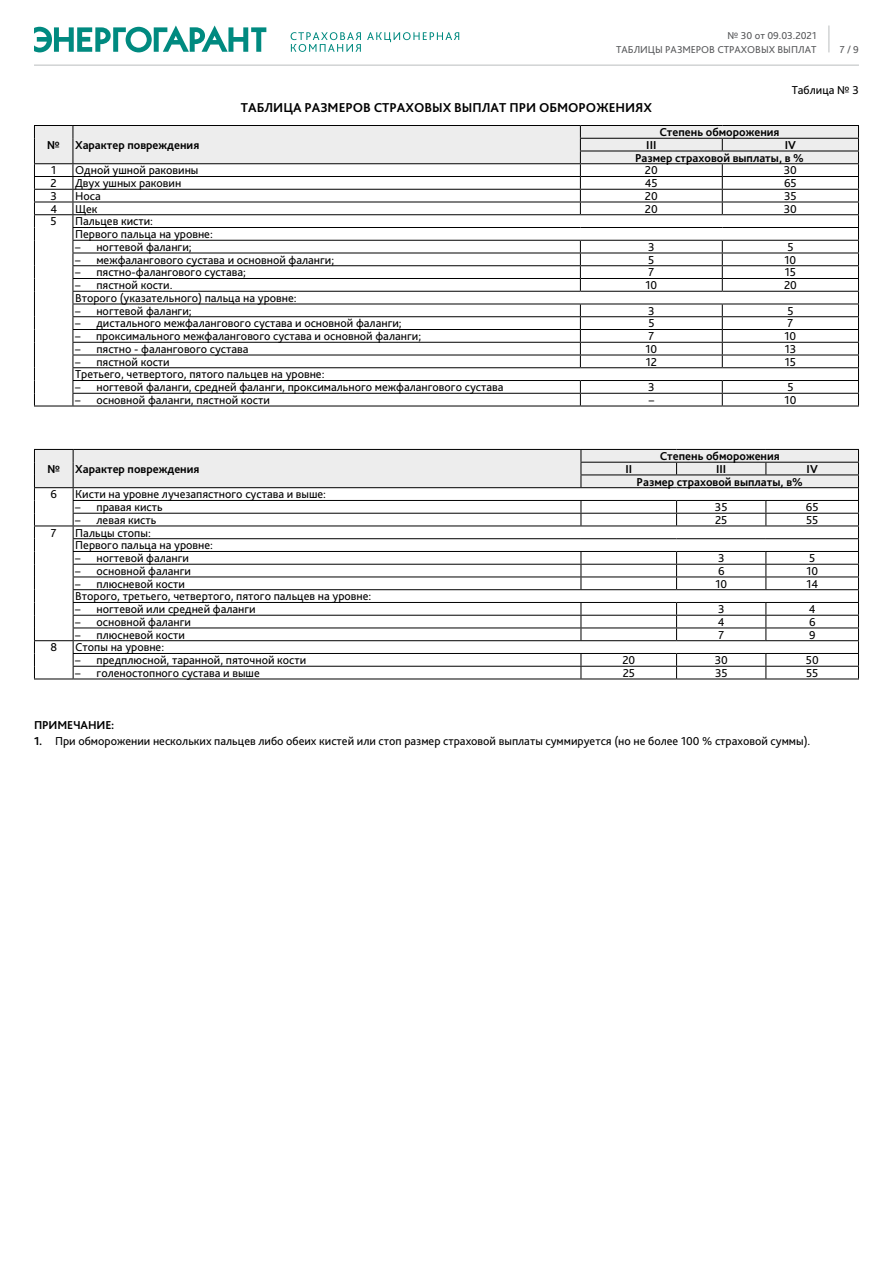
<style>
.page{position:relative;width:893px;height:1263px;background:#fff}
.page>*{position:absolute;margin:0;border:0;box-sizing:border-box;transform-origin:0 0}
.t1{font:700 13.5px "Bliss Pro";color:#000}
.t2{font:12px/12.8px "Bliss Pro";color:#000}
.t3{font:700 12px/12.8px "Bliss Pro";color:#000}
.t4{font:10.5px/13.4px "Bliss Pro";color:#58595b;text-align:right}
.s1{font-weight:700}
</style>
<div class="page">
<svg style="left:34px;top:26px;width:232px;height:26px"></svg>
<svg style="left:367px;top:32px;width:92px;height:10px"></svg>
<svg style="left:291px;top:32px;width:70px;height:20px"></svg>
<hr style="left:34px;top:64px;width:825px;height:2px;background:#d1d3d4">
<hr style="left:828px;top:26px;width:2px;height:26px;background:#d1d3d4">
<svg style="left:34px;top:125px;width:825px;height:281px"></svg>
<hr style="left:34px;top:406px;width:39px;height:1px;background:#000">
<hr style="left:73px;top:406px;width:507px;height:1px;background:#000">
<hr style="left:580px;top:406px;width:142px;height:1px;background:#000">
<hr style="left:722px;top:406px;width:137px;height:1px;background:#000">
<hr style="left:34px;top:678px;width:39px;height:1px;background:#000">
<hr style="left:73px;top:678px;width:508px;height:1px;background:#000">
<hr style="left:581px;top:678px;width:96px;height:1px;background:#000">
<hr style="left:677px;top:678px;width:89px;height:1px;background:#000">
<hr style="left:766px;top:678px;width:93px;height:1px;background:#000">
<svg style="left:34px;top:449px;width:825px;height:229px"></svg>
<p class="t4" style="left:616px;top:29px;width:202px">№ 30 от 09.03.2021<br>ТАБЛИЦЫ РАЗМЕРОВ СТРАХОВЫХ ВЫПЛАТ</p>
<p class="t4" style="left:840px;top:42px;width:21px">7 / 9</p>
<p class="t1" style="left:241px;top:99px;width:413px">ТАБЛИЦА РАЗМЕРОВ СТРАХОВЫХ ВЫПЛАТ ПРИ ОБМОРОЖЕНИЯХ</p>
<p class="t2" style="left:792px;top:83px;width:69px">Таблица № 3</p>
<p class="t3" style="left:659px;top:125px;width:122px">Степень обморожения</p>
<p class="t3" style="left:47px;top:138px;width:153px">№ Характер повреждения</p>
<p class="t3" style="left:635px;top:138px;width:170px;text-indent:150px">IV<br>Размер страховой выплаты, в %</p>
<p class="t3" style="left:646px;top:138px;width:12px">III</p>
<p class="t2" style="left:51px;top:164px;width:7px">1</p>
<p class="t2" style="left:75px;top:164px;width:125px">Одной ушной раковины</p>
<p class="t2" style="left:645px;top:164px;width:14px">20</p>
<p class="t2" style="left:784px;top:164px;width:15px">30</p>
<p class="t2" style="left:51px;top:176px;width:8px">2</p>
<p class="t2" style="left:75px;top:176px;width:108px">Двух ушных раковин</p>
<p class="t2" style="left:645px;top:176px;width:14px">45</p>
<p class="t2" style="left:784px;top:176px;width:14px">65</p>
<p class="t2" style="left:51px;top:189px;width:8px">3</p>
<p class="t2" style="left:75px;top:189px;width:27px">Носа</p>
<p class="t2" style="left:645px;top:189px;width:14px">20</p>
<p class="t2" style="left:784px;top:189px;width:14px">35</p>
<p class="t2" style="left:50px;top:202px;width:8px">4</p>
<p class="t2" style="left:75px;top:202px;width:24px">Щек</p>
<p class="t2" style="left:645px;top:202px;width:14px">20</p>
<p class="t2" style="left:784px;top:202px;width:15px">30</p>
<p class="t2" style="left:51px;top:215px;width:8px">5</p>
<p class="t2" style="left:75px;top:215px;width:139px">Пальцев кисти:<br>Первого пальца на уровне:</p>
<p class="t2" style="left:75px;top:240px;width:118px">– ногтевой фаланги;</p>
<p class="t2" style="left:648px;top:240px;width:8px">3</p>
<p class="t2" style="left:787px;top:240px;width:8px">5</p>
<p class="t2" style="left:75px;top:253px;width:261px">– межфалангового сустава и основной фаланги;</p>
<p class="t2" style="left:648px;top:253px;width:8px">5</p>
<p class="t2" style="left:785px;top:253px;width:13px">10</p>
<p class="t2" style="left:75px;top:266px;width:172px">– пястно-фалангового сустава;</p>
<p class="t2" style="left:648px;top:266px;width:7px">7</p>
<p class="t2" style="left:785px;top:266px;width:13px">15</p>
<p class="t2" style="left:75px;top:278px;width:99px">– пястной кости.</p>
<p class="t2" style="left:645px;top:278px;width:13px">10</p>
<p class="t2" style="left:784px;top:278px;width:14px">20</p>
<p class="t2" style="left:75px;top:291px;width:223px">Второго (указательного) пальца на уровне:</p>
<p class="t2" style="left:75px;top:304px;width:118px">– ногтевой фаланги;</p>
<p class="t2" style="left:648px;top:304px;width:8px">3</p>
<p class="t2" style="left:787px;top:304px;width:8px">5</p>
<p class="t2" style="left:75px;top:317px;width:328px">– дистального межфалангового сустава и основной фаланги;</p>
<p class="t2" style="left:648px;top:317px;width:8px">5</p>
<p class="t2" style="left:788px;top:317px;width:7px">7</p>
<p class="t2" style="left:75px;top:329px;width:348px">– проксимального межфалангового сустава и основной фаланги;</p>
<p class="t2" style="left:648px;top:329px;width:7px">7</p>
<p class="t2" style="left:785px;top:329px;width:13px">10</p>
<p class="t2" style="left:75px;top:342px;width:175px">– пястно - фалангового сустава</p>
<p class="t2" style="left:645px;top:342px;width:13px">10</p>
<p class="t2" style="left:785px;top:342px;width:13px">13</p>
<p class="t2" style="left:75px;top:355px;width:96px">– пястной кости</p>
<p class="t2" style="left:646px;top:355px;width:13px">12</p>
<p class="t2" style="left:785px;top:355px;width:13px">15</p>
<p class="t2" style="left:75px;top:368px;width:251px">Третьего, четвертого, пятого пальцев на уровне:</p>
<p class="t2" style="left:75px;top:380px;width:430px">– ногтевой фаланги, средней фаланги, проксимального межфалангового сустава</p>
<p class="t2" style="left:648px;top:380px;width:8px">3</p>
<p class="t2" style="left:787px;top:380px;width:8px">5</p>
<p class="t2" style="left:75px;top:393px;width:196px">– основной фаланги, пястной кости</p>
<p class="t2" style="left:649px;top:393px;width:7px">–</p>
<p class="t2" style="left:785px;top:393px;width:13px">10</p>
<p class="t3" style="left:660px;top:449px;width:122px">Степень обморожения</p>
<p class="t3" style="left:47px;top:462px;width:14px">№</p>
<p class="t3" style="left:75px;top:462px;width:126px">Характер повреждения</p>
<p class="t3" style="left:625px;top:462px;width:8px">II</p>
<p class="t3" style="left:716px;top:462px;width:12px">III</p>
<p class="t3" style="left:807px;top:462px;width:13px">IV</p>
<p class="t3" style="left:637px;top:475px;width:168px">Размер страховой выплаты, в%</p>
<p class="t2" style="left:51px;top:488px;width:8px">6</p>
<p class="t2" style="left:75px;top:488px;width:252px">Кисти на уровне лучезапястного сустава и выше:</p>
<p class="t2" style="left:75px;top:500px;width:89px">– правая кисть</p>
<p class="t2" style="left:715px;top:500px;width:14px">35</p>
<p class="t2" style="left:806px;top:500px;width:14px">65</p>
<p class="t2" style="left:75px;top:513px;width:83px">– левая кисть</p>
<p class="t2" style="left:715px;top:513px;width:14px">25</p>
<p class="t2" style="left:806px;top:513px;width:14px">55</p>
<p class="t2" style="left:51px;top:526px;width:7px">7</p>
<p class="t2" style="left:75px;top:526px;width:139px">Пальцы стопы:<br>Первого пальца на уровне:</p>
<p class="t2" style="left:75px;top:551px;width:115px">– ногтевой фаланги</p>
<p class="t2" style="left:718px;top:551px;width:8px">3</p>
<p class="t2" style="left:809px;top:551px;width:8px">5</p>
<p class="t2" style="left:75px;top:564px;width:117px">– основной фаланги</p>
<p class="t2" style="left:718px;top:564px;width:8px">6</p>
<p class="t2" style="left:806px;top:564px;width:13px">10</p>
<p class="t2" style="left:75px;top:577px;width:111px">– плюсневой кости</p>
<p class="t2" style="left:715px;top:577px;width:13px">10</p>
<p class="t2" style="left:806px;top:577px;width:13px">14</p>
<p class="t2" style="left:75px;top:590px;width:298px">Второго, третьего, четвертого, пятого пальцев на уровне:</p>
<p class="t2" style="left:75px;top:602px;width:182px">– ногтевой или средней фаланги</p>
<p class="t2" style="left:718px;top:602px;width:8px">3</p>
<p class="t2" style="left:809px;top:602px;width:8px">4</p>
<p class="t2" style="left:75px;top:615px;width:117px">– основной фаланги</p>
<p class="t2" style="left:718px;top:615px;width:8px">4</p>
<p class="t2" style="left:809px;top:615px;width:8px">6</p>
<p class="t2" style="left:75px;top:628px;width:111px">– плюсневой кости</p>
<p class="t2" style="left:718px;top:628px;width:7px">7</p>
<p class="t2" style="left:809px;top:628px;width:8px">9</p>
<p class="t2" style="left:50px;top:641px;width:8px">8</p>
<p class="t2" style="left:75px;top:641px;width:90px">Стопы на уровне:</p>
<p class="t2" style="left:75px;top:653px;width:232px">– предплюсной, таранной, пяточной кости</p>
<p class="t2" style="left:622px;top:653px;width:14px">20</p>
<p class="t2" style="left:715px;top:653px;width:15px">30</p>
<p class="t2" style="left:806px;top:653px;width:14px">50</p>
<p class="t2" style="left:75px;top:666px;width:186px">– голеностопного сустава и выше</p>
<p class="t2" style="left:623px;top:666px;width:14px">25</p>
<p class="t2" style="left:715px;top:666px;width:14px">35</p>
<p class="t2" style="left:806px;top:666px;width:14px">55</p>
<p class="t3" style="left:34px;top:718px;width:82px">ПРИМЕЧАНИЕ:</p>
<p class="t2" style="left:34px;top:734px;width:778px"><span class="s1">1.</span> При обморожении нескольких пальцев либо обеих кистей или стоп размер страховой выплаты суммируется (но не более 100 % страховой суммы).</p>
</div>
